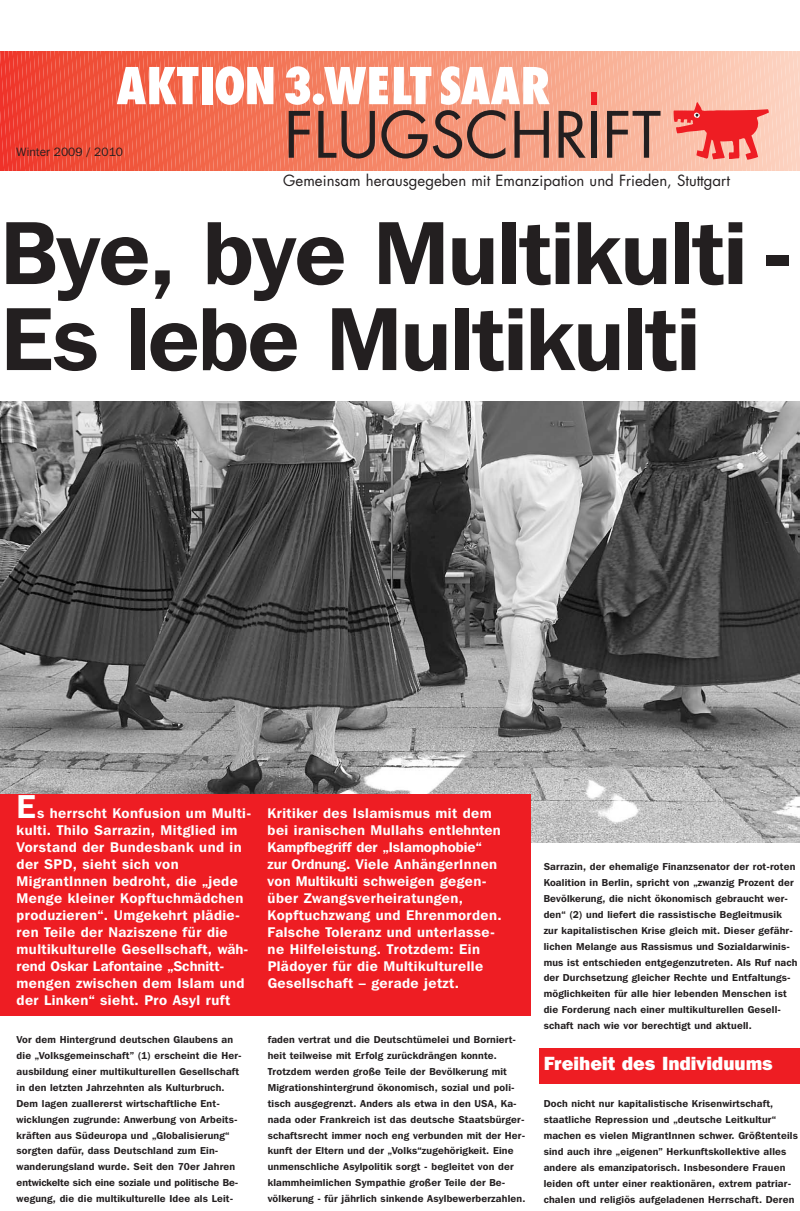
<style>
.page{position:relative;width:800px;height:1211px;background:#fff}
.page>*{position:absolute;margin:0;border:0;box-sizing:border-box;transform-origin:0 0}
.t1{font:600 89px/86px "Franklin Gothic IT Cby BT";letter-spacing:-.015em;color:#231f20}
.t2{font:600 33px "Franklin Gothic IT Cby BT";color:#fff}
.t3{font:800 19px "Franklin Gothic IT Cby BT";color:#fff}
.t4{font:15px "Futura";color:#231f20}
.t5{font:600 14px/17px "Franklin Gothic IT Cby BT";letter-spacing:.03em;color:#fff}
.t6{font:12px "Franklin Gothic IT Cby BT";letter-spacing:.005em;color:#231f20}
.t7{font:600 10px/15.9px "Franklin Gothic IT Cby BT";letter-spacing:.02em;color:#231f20}
</style>
<div class="page">
<div style="left:539px;top:1048px;width:260px;height:35px;background:#ee1d23"></div>
<svg style="left:0;top:51px;width:799px;height:119px;background:#ea8e7a"></svg>
<img style="left:1px;top:402px;width:798px;height:440px">
<div style="left:0;top:794px;width:530px;height:222px;background:#ee1d23"></div>
<p class="t6" style="left:17px;top:147px;width:108px">Winter 2009 / 2010</p>
<h3 class="t4" style="left:283px;top:173px;width:448px">Gemeinsam herausgegeben mit Emanzipation und Frieden, Stuttgart</h3>
<h1 class="t1" style="left:1px;top:218px;width:793px">Bye, bye Multikulti -<br>Es lebe Multikulti</h1>
<h2 class="t2" style="left:17px;top:795px;width:21px">E</h2>
<p class="t5" style="left:17px;top:806px;width:236px;text-indent:20px">s herrscht Konfusion um Multi - kulti. Thilo Sarrazin, Mitglied im<br>Vor stand der Bun desbank und in der SPD, sieht sich von<br>MigrantInnen be droht, die „jede<br>Menge kleiner Kopftuch mädchen produzieren“. Umgekehrt plädie&shy;ren Teile der Naziszene für die multikulturelle Gesellschaft, wäh&shy;rend Oskar La fontaine „Schnitt&shy;mengen zwischen dem Islam und der Linken“ sieht. Pro Asyl ruft</p>
<p class="t5" style="left:267px;top:806px;width:235px">Kritiker des Isla mismus mit dem bei iranischen Mullahs entlehn ten<br>Kampf begriff der „Islamo phobie“ zur Ord nung. Viele Anhänge rInnen von Multi kulti schweigen ge gen - über Zwangs verheira tung en,<br>Kopf tuch zwang und Ehren morden.<br>Falsche Toleranz und unterlasse&shy;ne Hilfe leis tung. Trotz dem: Ein<br>Plädoyer für die Multi kulturelle<br>Gesellschaft – gerade jetzt.</p>
<p class="t7" style="left:17px;top:1032px;width:226px">Vor dem Hintergrund deutschen Glaubens an die „Volks gemeinschaft” (1) erscheint die Her - ausbildung ei ner multikulturellen Gesellschaft in den letzten Jahr zehnten als Kulturbruch.<br>Dem lagen zuallererst wirtschaftliche Ent - wicklungen zugrunde: Anwerbung von Arbeits - kräften aus Südeuropa und „Globalisierung“ sorgten dafür, dass Deutschland zum Ein - wande rungs land wurde. Seit den 70er Jahren entwickelte sich eine soziale und politische Be&shy;wegung, die die multikulturelle Idee als Leit -</p>
<p class="t7" style="left:267px;top:1032px;width:259px">faden vertrat und die Deutschtümelei und Bor niert - heit teilweise mit Erfolg zurückdrängen konnte.<br>Trotz dem werden große Teile der Bevölkerung mit Migrationshintergrund ökonomisch, sozial und poli&shy;tisch ausgegrenzt. Anders als etwa in den USA, Ka - na da oder Frankreich ist das deutsche Staatsbürger - schaftsrecht immer noch eng verbunden mit der Her - kunft der Eltern und der „Volks“zugehörigkeit. Eine un menschliche Asylpolitik sorgt - begleitet von der klammheimlichen Sympathie großer Teile der Be - völke rung - für jährlich sinkende Asylbewerberzahlen.</p>
<p class="t7" style="left:543px;top:859px;width:255px">Sarrazin, der ehemalige Finanzsenator der rot-roten Koalition in Berlin, spricht von „zwanzig Prozent der Bevölkerung, die nicht ökonomisch gebraucht wer&shy;den“ (2) und liefert die rassistische Begleitmusik zur kapitalistischen Krise gleich mit. Dieser gefähr&shy;lichen Melange aus Rassismus und Sozialdarwi nis - mus ist entschieden entgegenzutreten. Als Ruf nach der Durchsetzung gleicher Rechte und Entfaltungs - möglichkeiten für alle hier lebenden Menschen ist die Forderung nach einer multikulturellen Gesell - schaft nach wie vor be rechtigt und aktuell.</p>
<h3 class="t3" style="left:543px;top:1057px;width:231px">Freiheit des Individuums</h3>
<p class="t7" style="left:543px;top:1096px;width:256px">Doch nicht nur kapitalistische Krisenwirtschaft, staatliche Repression und „deutsche Leitkultur“ machen es vielen MigrantInnen schwer. Größten teils sind auch ihre „eigenen” Herkunftskollektive alles andere als emanzipatorisch. Insbesondere Frauen leiden oft unter einer reaktionären, extrem patriar&shy;chalen und religiös aufgeladenen Herr schaft. Deren</p>
</div>
